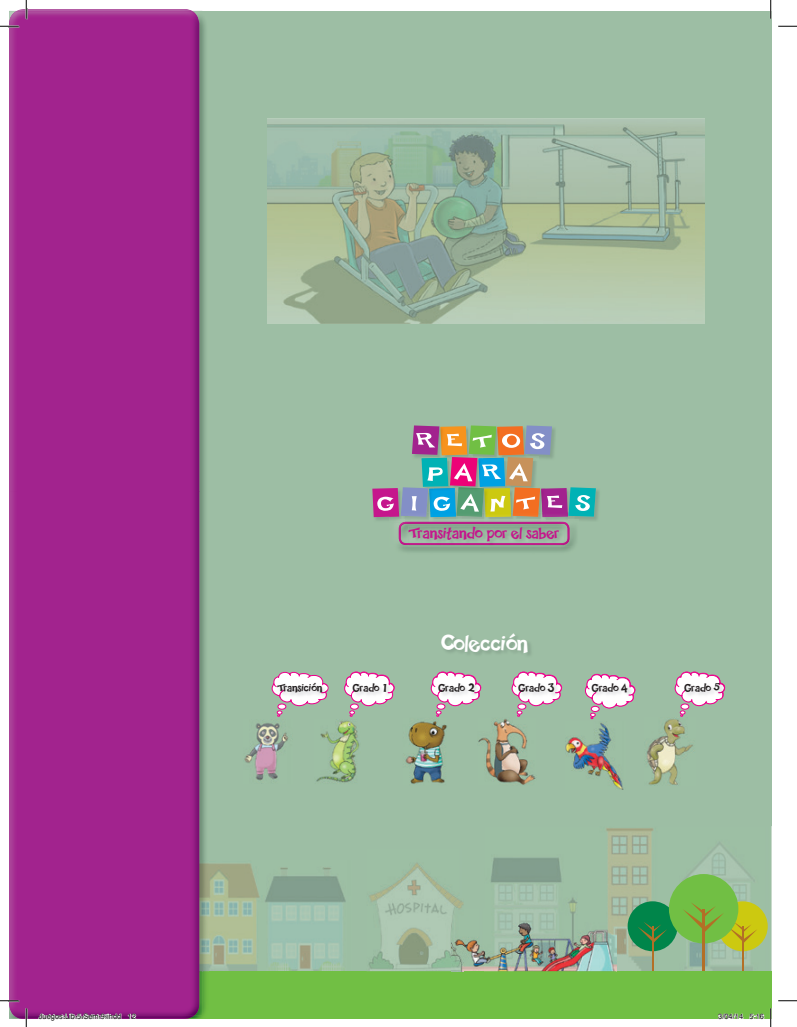
<style>
.page{position:relative;width:797px;height:1027px;background:#fff}
.page>*{position:absolute;margin:0;border:0;box-sizing:border-box;transform-origin:0 0}
.t1{font:25px "Happy Sans";letter-spacing:-.005em;color:#fff}
.t2{font:17.5px "Happy Sans";letter-spacing:-.005em;color:#c5168c}
.t3{font:12.38px "Happy Sans";letter-spacing:-.005em;color:#231f20}
.t4{font:7.5px "Helvetica";color:#000}
</style>
<div class="page">
<div style="left:9px;top:11px;width:762px;height:1007px;background:#9dbea4"></div>
<img style="left:491px;top:826px;width:281px;height:146px">
<img style="left:209px;top:863px;width:137px;height:108px">
<div style="left:27px;top:971px;width:744px;height:47px;background:#71bf44"></div>
<div style="left:717px;top:901px;width:50px;height:50px;background:#ccc910;border-radius:50%"></div>
<hr style="left:742px;top:927px;width:1px;height:44px;background:#b36f26">
<div style="left:627px;top:901px;width:50px;height:50px;background:#00854a;border-radius:50%"></div>
<hr style="left:651px;top:927px;width:2px;height:44px;background:#b36f26">
<svg style="left:638px;top:922px;width:29px;height:22px"></svg>
<div style="left:669px;top:874px;width:69px;height:69px;background:#71bf44;border-radius:50%"></div>
<hr style="left:702px;top:909px;width:2px;height:62px;background:#b36f26">
<svg style="left:682px;top:902px;width:75px;height:42px"></svg>
<img style="left:369px;top:863px;width:94px;height:108px">
<img style="left:647px;top:719px;width:46px;height:67px">
<img style="left:405px;top:721px;width:42px;height:63px">
<img style="left:478px;top:719px;width:58px;height:66px">
<img style="left:316px;top:721px;width:43px;height:62px">
<img style="left:244px;top:723px;width:45px;height:58px">
<svg style="left:674px;top:671px;width:51px;height:46px"></svg>
<svg style="left:271px;top:672px;width:57px;height:45px"></svg>
<svg style="left:344px;top:671px;width:50px;height:46px"></svg>
<img style="left:352px;top:683px;width:39px;height:14px">
<img style="left:277px;top:683px;width:50px;height:15px">
<svg style="left:431px;top:671px;width:50px;height:46px"></svg>
<img style="left:438px;top:683px;width:41px;height:14px">
<svg style="left:511px;top:671px;width:51px;height:46px"></svg>
<svg style="left:585px;top:674px;width:50px;height:45px"></svg>
<img style="left:592px;top:683px;width:41px;height:15px">
<img style="left:684px;top:683px;width:40px;height:14px">
<img style="left:565px;top:722px;width:59px;height:68px">
<img style="left:451px;top:908px;width:165px;height:64px">
<img style="left:451px;top:908px;width:12px;height:63px">
<svg style="left:372px;top:425px;width:224px;height:120px"></svg>
<img style="left:399px;top:522px;width:170px;height:23px">
<img style="left:408px;top:526px;width:156px;height:20px">
<img style="left:408px;top:543px;width:156px;height:2px">
<img style="left:16px;top:9px;width:177px;height:2px">
<img style="left:202px;top:18px;width:7px;height:953px">
<img style="left:195px;top:971px;width:14px;height:47px">
<svg style="left:10px;top:1015px;width:4px;height:3px"></svg>
<img style="left:14px;top:1015px;width:181px;height:3px">
<img style="left:199px;top:16px;width:3px;height:844px">
<img style="left:199px;top:860px;width:3px;height:111px">
<img style="left:199px;top:971px;width:3px;height:44px">
<img style="left:9px;top:11px;width:190px;height:1004px">
<img style="left:268px;top:118px;width:436px;height:205px">
<svg style="left:0;top:25px;width:19px;height:3px"></svg>
<svg style="left:778px;top:25px;width:19px;height:2px"></svg>
<svg style="left:0;top:1000px;width:19px;height:2px"></svg>
<svg style="left:778px;top:1000px;width:19px;height:2px"></svg>
<svg style="left:25px;top:0;width:3px;height:19px"></svg>
<svg style="left:25px;top:1008px;width:3px;height:19px"></svg>
<svg style="left:770px;top:0;width:1px;height:19px"></svg>
<svg style="left:770px;top:1008px;width:1px;height:19px"></svg>
<svg style="left:38px;top:1013px;width:83px;height:6px"></svg>
<svg style="left:128px;top:1014px;width:8px;height:5px"></svg>
<svg style="left:718px;top:1014px;width:25px;height:5px"></svg>
<svg style="left:749px;top:1014px;width:15px;height:5px"></svg>
<h2 class="t2" style="left:409px;top:522px;width:152px">Transitando por el saber</h2>
<h1 class="t1" style="left:441px;top:628px;width:88px">Colección</h1>
<h3 class="t3" style="left:277px;top:681px;width:46px">Transición</h3>
<h3 class="t3" style="left:353px;top:681px;width:35px">Grado 1</h3>
<h3 class="t3" style="left:438px;top:681px;width:37px">Grado 2</h3>
<h3 class="t3" style="left:518px;top:681px;width:37px">Grado 3</h3>
<h3 class="t3" style="left:592px;top:681px;width:37px">Grado 4</h3>
<h3 class="t3" style="left:684px;top:681px;width:37px">Grado 5</h3>
<p class="t4" style="left:39px;top:1011px;width:99px">Juegos Lib 5 Sem 9.indd 12</p>
<p class="t4" style="left:39px;top:1012px;width:84px">Cubierta Grado5.indd 1</p>
<p class="t4" style="left:718px;top:1011px;width:47px">3/04/14 5:16</p>
</div>
